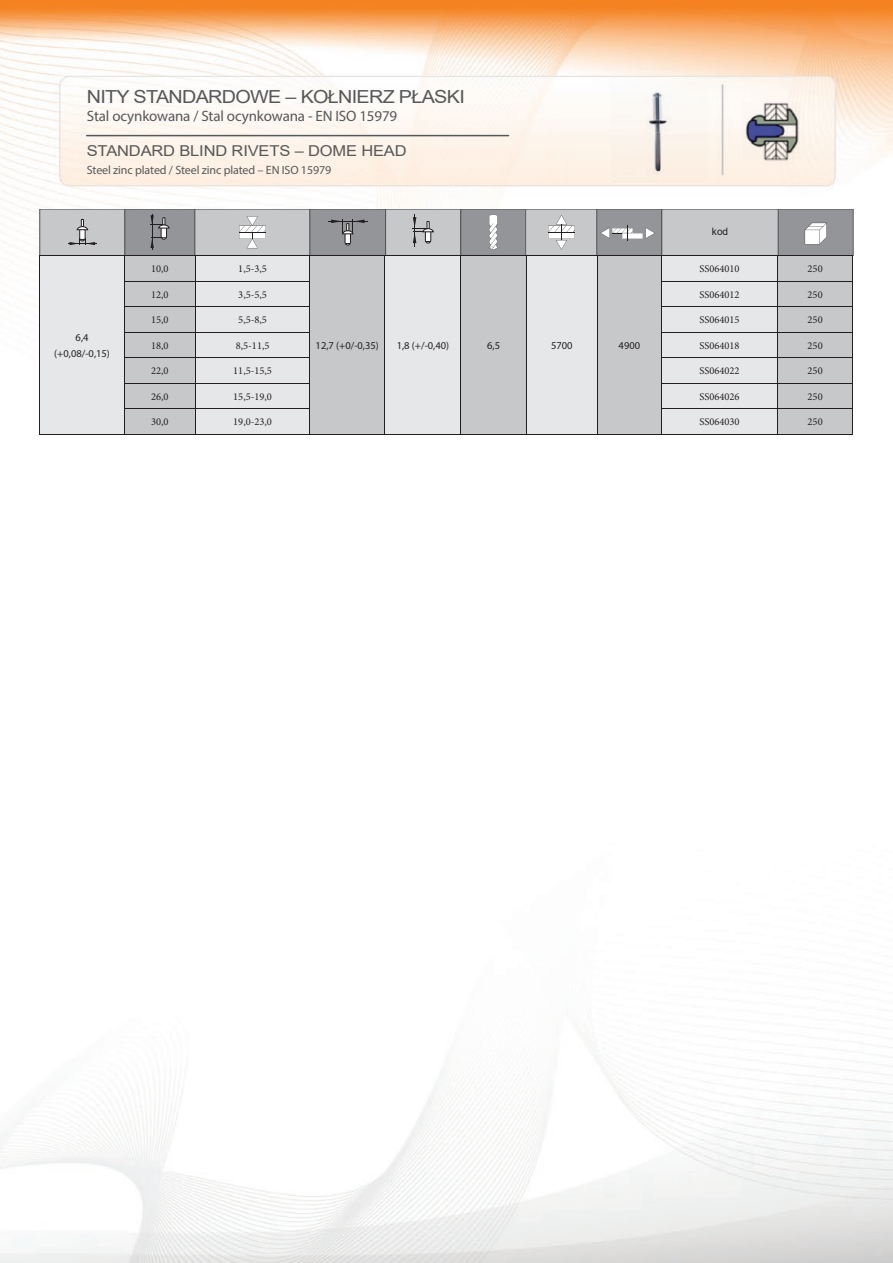
<style>
.page{position:relative;width:893px;height:1263px;background:#fff}
.page>*{position:absolute;margin:0;border:0;box-sizing:border-box;transform-origin:0 0}
.t1{font:18px "Arial";letter-spacing:-.035em;color:#57585a;scale:1.1 1}
.t2{font:15px "Myriad Pro";letter-spacing:-.01em;color:#57585a}
.t3{font:15px "Arial";letter-spacing:-.01em;color:#57585a;scale:1.1 1}
.t4{font:12px "Myriad Pro";letter-spacing:-.01em;color:#57585a}
.t5{font:10.5px "Minion Pro";color:#231f20}
.t6{font:10.5px/16.5px "Myriad Pro";color:#231f20;text-align:center}
.t7{font:10.05px "Arial";color:#231f20}
</style>
<div class="page">
<img style="left:0;top:0;width:893px;height:1263px">
<hr style="left:86px;top:135px;width:423px;height:1px;background:#57585a">
<div style="left:40px;top:209px;width:85px;height:46px;background:#c7c8ca"></div>
<div style="left:40px;top:209px;width:85px;height:46px;border:1px solid #57585a"></div>
<div style="left:195px;top:209px;width:115px;height:46px;background:#c7c8ca"></div>
<div style="left:194px;top:209px;width:116px;height:46px;border:1px solid #57585a"></div>
<div style="left:310px;top:209px;width:76px;height:46px;background:#939598"></div>
<div style="left:310px;top:209px;width:76px;height:46px;border:1px solid #57585a"></div>
<div style="left:386px;top:209px;width:75px;height:46px;background:#c7c8ca"></div>
<div style="left:385px;top:209px;width:76px;height:46px;border:1px solid #57585a"></div>
<div style="left:461px;top:209px;width:65px;height:46px;background:#939598"></div>
<div style="left:460px;top:209px;width:66px;height:46px;border:1px solid #57585a"></div>
<div style="left:526px;top:209px;width:71px;height:46px;background:#c7c8ca"></div>
<div style="left:525px;top:209px;width:72px;height:46px;border:1px solid #57585a"></div>
<div style="left:597px;top:209px;width:65px;height:46px;background:#939598"></div>
<div style="left:596px;top:209px;width:66px;height:46px;border:1px solid #57585a"></div>
<div style="left:662px;top:209px;width:116px;height:46px;background:#c7c8ca"></div>
<div style="left:661px;top:209px;width:118px;height:46px;border:1px solid #57585a"></div>
<div style="left:778px;top:209px;width:75px;height:46px;background:#939598"></div>
<div style="left:778px;top:209px;width:75px;height:46px;border:1px solid #57585a"></div>
<svg style="left:239px;top:216px;width:27px;height:32px"></svg>
<svg style="left:548px;top:215px;width:27px;height:35px"></svg>
<svg style="left:600px;top:225px;width:55px;height:16px"></svg>
<svg style="left:488px;top:214px;width:10px;height:36px"></svg>
<svg style="left:805px;top:223px;width:22px;height:21px"></svg>
<svg style="left:68px;top:219px;width:29px;height:26px"></svg>
<div style="left:125px;top:209px;width:70px;height:46px;background:#939598"></div>
<div style="left:124px;top:209px;width:71px;height:46px;border:1px solid #57585a"></div>
<hr style="left:152px;top:214px;width:1px;height:36px;background:#231f20">
<svg style="left:150px;top:215px;width:20px;height:33px"></svg>
<hr style="left:328px;top:221px;width:40px;height:1px;background:#231f20">
<svg style="left:331px;top:220px;width:34px;height:25px"></svg>
<hr style="left:414px;top:214px;width:1px;height:32px;background:#231f20">
<svg style="left:413px;top:217px;width:21px;height:26px"></svg>
<img style="left:732px;top:86px;width:85px;height:93px">
<div style="left:40px;top:256px;width:84px;height:178px;background:#e6e7e9"></div>
<div style="left:125px;top:256px;width:728px;height:178px;background:#c7c8ca"></div>
<svg style="left:196px;top:256px;width:581px;height:178px;background:#dbdcde"></svg>
<div style="left:461px;top:256px;width:65px;height:178px;background:#c7c8ca"></div>
<hr style="left:40px;top:255px;width:84px;height:1px;background:#231f20">
<hr style="left:40px;top:434px;width:84px;height:1px;background:#231f20">
<hr style="left:124px;top:255px;width:72px;height:1px;background:#231f20">
<hr style="left:196px;top:255px;width:114px;height:1px;background:#231f20">
<hr style="left:310px;top:255px;width:75px;height:1px;background:#231f20">
<hr style="left:385px;top:255px;width:76px;height:1px;background:#231f20">
<hr style="left:461px;top:255px;width:65px;height:1px;background:#231f20">
<hr style="left:526px;top:255px;width:71px;height:1px;background:#231f20">
<hr style="left:597px;top:255px;width:65px;height:1px;background:#231f20">
<svg style="left:385px;top:256px;width:1px;height:178px"></svg>
<svg style="left:526px;top:256px;width:1px;height:178px"></svg>
<svg style="left:597px;top:256px;width:1px;height:178px"></svg>
<hr style="left:310px;top:434px;width:75px;height:1px;background:#231f20">
<hr style="left:385px;top:434px;width:76px;height:1px;background:#231f20">
<hr style="left:461px;top:434px;width:65px;height:1px;background:#231f20">
<hr style="left:526px;top:434px;width:71px;height:1px;background:#231f20">
<hr style="left:597px;top:434px;width:65px;height:1px;background:#231f20">
<hr style="left:662px;top:255px;width:115px;height:1px;background:#231f20">
<hr style="left:777px;top:255px;width:76px;height:1px;background:#231f20">
<hr style="left:124px;top:281px;width:72px;height:1px;background:#231f20">
<hr style="left:196px;top:281px;width:114px;height:1px;background:#231f20">
<hr style="left:661px;top:281px;width:116px;height:1px;background:#231f20">
<hr style="left:777px;top:281px;width:76px;height:1px;background:#231f20">
<hr style="left:124px;top:307px;width:72px;height:1px;background:#231f20">
<hr style="left:196px;top:307px;width:114px;height:1px;background:#231f20">
<hr style="left:661px;top:307px;width:116px;height:1px;background:#231f20">
<hr style="left:777px;top:307px;width:76px;height:1px;background:#231f20">
<hr style="left:124px;top:332px;width:72px;height:1px;background:#231f20">
<hr style="left:196px;top:332px;width:114px;height:1px;background:#231f20">
<hr style="left:661px;top:332px;width:116px;height:1px;background:#231f20">
<hr style="left:777px;top:332px;width:76px;height:1px;background:#231f20">
<hr style="left:124px;top:358px;width:72px;height:1px;background:#231f20">
<hr style="left:196px;top:358px;width:114px;height:1px;background:#231f20">
<hr style="left:661px;top:358px;width:116px;height:1px;background:#231f20">
<hr style="left:777px;top:358px;width:76px;height:1px;background:#231f20">
<hr style="left:124px;top:383px;width:72px;height:1px;background:#231f20">
<hr style="left:196px;top:383px;width:114px;height:1px;background:#231f20">
<hr style="left:661px;top:383px;width:116px;height:1px;background:#231f20">
<hr style="left:777px;top:383px;width:76px;height:1px;background:#231f20">
<hr style="left:124px;top:409px;width:72px;height:1px;background:#231f20">
<svg style="left:124px;top:256px;width:1px;height:178px"></svg>
<hr style="left:196px;top:409px;width:114px;height:1px;background:#231f20">
<svg style="left:195px;top:256px;width:1px;height:178px"></svg>
<svg style="left:309px;top:256px;width:1px;height:178px"></svg>
<hr style="left:124px;top:434px;width:72px;height:1px;background:#231f20">
<hr style="left:196px;top:434px;width:114px;height:1px;background:#231f20">
<hr style="left:661px;top:409px;width:116px;height:1px;background:#231f20">
<svg style="left:661px;top:256px;width:1px;height:178px"></svg>
<hr style="left:777px;top:409px;width:76px;height:1px;background:#231f20">
<svg style="left:777px;top:256px;width:1px;height:178px"></svg>
<svg style="left:853px;top:256px;width:1px;height:178px"></svg>
<hr style="left:662px;top:434px;width:115px;height:1px;background:#231f20">
<hr style="left:777px;top:434px;width:76px;height:1px;background:#231f20">
<img style="left:609px;top:82px;width:100px;height:52px">
<img style="left:610px;top:132px;width:99px;height:51px">
<h1 class="t1" style="left:87px;top:85px;width:345px">NITY STANDARDOWE – KOŁNIERZ PŁASKI</h1>
<h2 class="t2" style="left:87px;top:106px;width:312px">Stal ocynkowana / Stal ocynkowana - EN ISO 15979</h2>
<h2 class="t3" style="left:87px;top:141px;width:292px">STANDARD BLIND RIVETS – DOME HEAD</h2>
<p class="t4" style="left:87px;top:162px;width:246px">Steel zinc plated / Steel zinc plated – EN ISO 15979</p>
<p class="t5" style="left:151px;top:262px;width:19px">10,0</p>
<p class="t5" style="left:238px;top:262px;width:30px">1,5-3,5</p>
<p class="t7" style="left:712px;top:225px;width:18px">kod</p>
<p class="t5" style="left:699px;top:262px;width:42px">SS064010</p>
<p class="t5" style="left:808px;top:262px;width:17px">250</p>
<p class="t6" style="left:54px;top:329px;width:57px">6,4 (+0,08/-0,15)</p>
<p class="t5" style="left:151px;top:287px;width:19px">12,0</p>
<p class="t5" style="left:238px;top:287px;width:30px">3,5-5,5</p>
<p class="t5" style="left:699px;top:287px;width:42px">SS064012</p>
<p class="t5" style="left:808px;top:287px;width:17px">250</p>
<p class="t5" style="left:151px;top:313px;width:19px">15,0</p>
<p class="t5" style="left:238px;top:313px;width:30px">5,5-8,5</p>
<p class="t5" style="left:699px;top:313px;width:42px">SS064015</p>
<p class="t5" style="left:808px;top:313px;width:17px">250</p>
<p class="t5" style="left:151px;top:338px;width:19px">18,0</p>
<p class="t5" style="left:236px;top:338px;width:35px">8,5-11,5</p>
<p class="t5" style="left:699px;top:338px;width:42px">SS064018</p>
<p class="t5" style="left:808px;top:338px;width:17px">250</p>
<p class="t5" style="left:151px;top:364px;width:19px">22,0</p>
<p class="t5" style="left:233px;top:364px;width:40px">11,5-15,5</p>
<p class="t5" style="left:699px;top:364px;width:42px">SS064022</p>
<p class="t5" style="left:808px;top:364px;width:17px">250</p>
<p class="t5" style="left:151px;top:389px;width:19px">26,0</p>
<p class="t5" style="left:233px;top:389px;width:40px">15,5-19,0</p>
<p class="t5" style="left:699px;top:389px;width:42px">SS064026</p>
<p class="t5" style="left:808px;top:389px;width:17px">250</p>
<p class="t5" style="left:151px;top:415px;width:19px">30,0</p>
<p class="t5" style="left:233px;top:415px;width:40px">19,0-23,0</p>
<p class="t5" style="left:699px;top:415px;width:42px">SS064030</p>
<p class="t5" style="left:808px;top:415px;width:17px">250</p>
<p class="t6" style="left:316px;top:337px;width:65px">12,7 (+0/-0,35)</p>
<p class="t6" style="left:397px;top:337px;width:54px">1,8 (+/-0,40)</p>
<p class="t6" style="left:487px;top:337px;width:14px">6,5</p>
<p class="t6" style="left:551px;top:337px;width:23px">5700</p>
<p class="t6" style="left:619px;top:337px;width:23px">4900</p>
</div>
